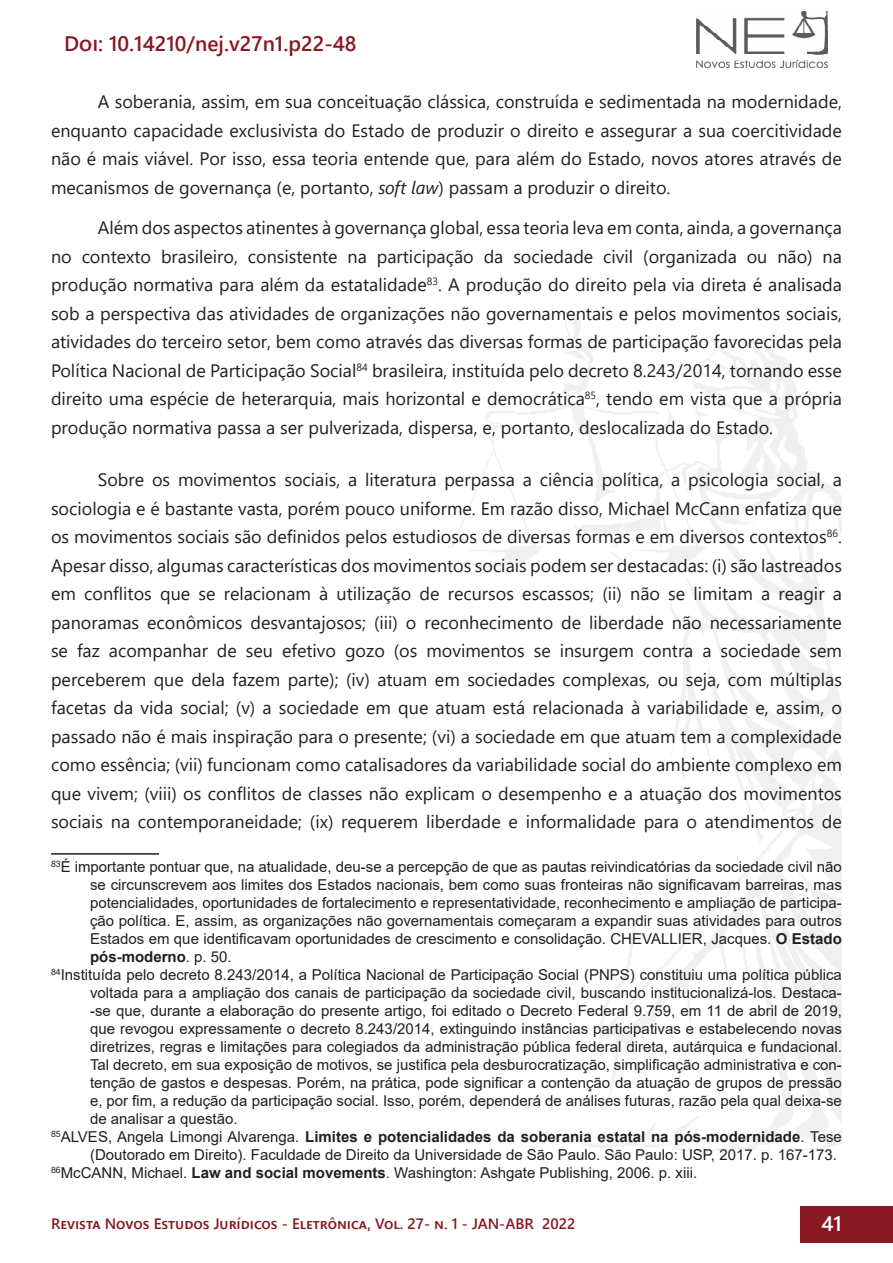
<style>
.page{position:relative;width:893px;height:1263px;background:#fff}
.page>*{position:absolute;margin:0;border:0;box-sizing:border-box;transform-origin:0 0}
.t1{font:600 21px "Segoe UI";color:#881822}
.t2{font:600 21px "Segoe UI";color:#fff}
.t3{font:18px/28.5px "Segoe UI";color:#231f20;text-align:justify}
.t4{font:15px "Arial";color:#241e1b}
.t5{font:700 15px "Arial";color:#241e1b}
.t6{font:600 15px "Segoe UI";color:#881822}
.s1{font-style:italic}
.s2{font-weight:700}
.s3{font-weight:400}
</style>
<div class="page">
<div style="left:800px;top:1206px;width:93px;height:36px;background:#881822"></div>
<img style="left:696px;top:12px;width:131px;height:56px">
<hr style="left:51px;top:853px;width:108px;height:2px;background:#231f20">
<p class="t1" style="left:64px;top:24px;width:294px">DOI: 10.14210/nej.v27n1.p22-48</p>
<p class="t3" style="left:51px;top:86px;width:792px;text-indent:47px">A soberania, assim, em sua conceituação clássica, construída e sedimentada na modernidade, enquanto capacidade exclusivista do Estado de produzir o direito e assegurar a sua coercitividade não é mais viável. Por isso, essa teoria entende que, para além do Estado, novos atores através de mecanismos de governança (e, portanto, <span class="s1">soft law</span>) passam a produzir o direito.</p>
<p class="t3" style="left:51px;top:212px;width:792px;text-indent:47px">Além dos aspectos atinentes à governança global, essa teoria leva em conta, ainda, a governança no contexto brasileiro, consistente na participação da sociedade civil (organizada ou não) na produção normativa para além da estatalidade<sup>83</sup>. A produção do direito pela via direta é analisada sob a perspectiva das atividades de organizações não governamentais e pelos movimentos sociais, atividades do terceiro setor, bem como através das diversas formas de participação favorecidas pela Política Nacional de Participação Social<sup>84</sup> brasileira, instituída pelo decreto 8.243/2014, tornando esse direito uma espécie de heterarquia, mais horizontal e democrática<sup>85</sup>, tendo em vista que a própria produção normativa passa a ser pulverizada, dispersa, e, portanto, deslocalizada do Estado.</p>
<p class="t3" style="left:51px;top:464px;width:792px;text-indent:47px">Sobre os movimentos sociais, a literatura perpassa a ciência política, a psicologia social, a sociologia e é bastante vasta, porém pouco uniforme. Em razão disso, Michael McCann enfatiza que os movimentos sociais são definidos pelos estudiosos de diversas formas e em diversos contextos<sup>86</sup>.<br>Apesar disso, algumas características dos movimentos sociais podem ser destacadas: (i) são lastreados em conflitos que se relacionam à utilização de recursos escassos; (ii) não se limitam a reagir a panoramas econômicos desvantajosos; (iii) o reconhecimento de liberdade não necessariamente se faz acompanhar de seu efetivo gozo (os movimentos se insurgem contra a sociedade sem perceberem que dela fazem parte); (iv) atuam em sociedades complexas, ou seja, com múltiplas facetas da vida social; (v) a sociedade em que atuam está relacionada à variabilidade e, assim, o passado não é mais inspiração para o presente; (vi) a sociedade em que atuam tem a complexidade como essência; (vii) funcionam como catalisadores da variabilidade social do ambiente complexo em que vivem; (viii) os conflitos de classes não explicam o desempenho e a atuação dos movimentos sociais na contemporaneidade; (ix) requerem liberdade e informalidade para o atendimentos de</p>
<p class="t4" style="left:51px;top:856px;width:792px"><sup>83</sup>É importante pontuar que, na atualidade, deu-se a percepção de que as pautas reivindicatórias da sociedade civil não</p>
<p class="t4" style="left:90px;top:874px;width:753px">se circunscrevem aos limites dos Estados nacionais, bem como suas fronteiras não significavam barreiras, mas</p>
<p class="t4" style="left:90px;top:892px;width:753px">potencialidades, oportunidades de fortalecimento e representatividade, reconhecimento e ampliação de participa-</p>
<p class="t4" style="left:90px;top:910px;width:753px">ção política. E, assim, as organizações não governamentais começaram a expandir suas atividades para outros</p>
<p class="t4" style="left:90px;top:928px;width:753px">Estados em que identificavam oportunidades de crescimento e consolidação. CHEVALLIER, Jacques. <span class="s2">O Estado</span></p>
<p class="t5" style="left:90px;top:946px;width:143px">pós-moderno<span class="s3">. p. 50.</span></p>
<p class="t4" style="left:51px;top:964px;width:792px"><sup>84</sup>Instituída pelo decreto 8.243/2014, a Política Nacional de Participação Social (PNPS) constituiu uma política pública</p>
<p class="t4" style="left:90px;top:982px;width:753px">voltada para a ampliação dos canais de participação da sociedade civil, buscando institucionalizá-los. Destaca-</p>
<p class="t4" style="left:90px;top:1000px;width:753px">-se que, durante a elaboração do presente artigo, foi editado o Decreto Federal 9.759, em 11 de abril de 2019,</p>
<p class="t4" style="left:90px;top:1018px;width:753px">que revogou expressamente o decreto 8.243/2014, extinguindo instâncias participativas e estabelecendo novas</p>
<p class="t4" style="left:90px;top:1036px;width:753px">diretrizes, regras e limitações para colegiados da administração pública federal direta, autárquica e fundacional.</p>
<p class="t4" style="left:90px;top:1054px;width:753px">Tal decreto, em sua exposição de motivos, se justifica pela desburocratização, simplificação administrativa e con-</p>
<p class="t4" style="left:90px;top:1072px;width:753px">tenção de gastos e despesas. Porém, na prática, pode significar a contenção da atuação de grupos de pressão</p>
<p class="t4" style="left:90px;top:1090px;width:753px">e, por fim, a redução da participação social. Isso, porém, dependerá de análises futuras, razão pela qual deixa-se</p>
<p class="t4" style="left:90px;top:1108px;width:149px">de analisar a questão.</p>
<p class="t5" style="left:51px;top:1126px;width:792px"><sup>85</sup><span class="s3">ALVES, Angela Limongi Alvarenga.</span> Limites e potencialidades da soberania estatal na pós-modernidade<span class="s3">. Tese</span></p>
<p class="t4" style="left:90px;top:1144px;width:748px">(Doutorado em Direito). Faculdade de Direito da Universidade de São Paulo. São Paulo: USP, 2017. p. 167-173.</p>
<p class="t4" style="left:51px;top:1162px;width:648px"><sup>86</sup>McCANN, Michael. <span class="s2">Law and social movements</span>. Washington: Ashgate Publishing, 2006. p. xiii.</p>
<p class="t6" style="left:51px;top:1209px;width:526px">REVISTA NOVOS ESTUDOS JURÍDICOS - ELETRÔNICA, VOL. 27- N. 1 - JAN-ABR 2022</p>
<p class="t2" style="left:821px;top:1203px;width:22px">41</p>
</div>
